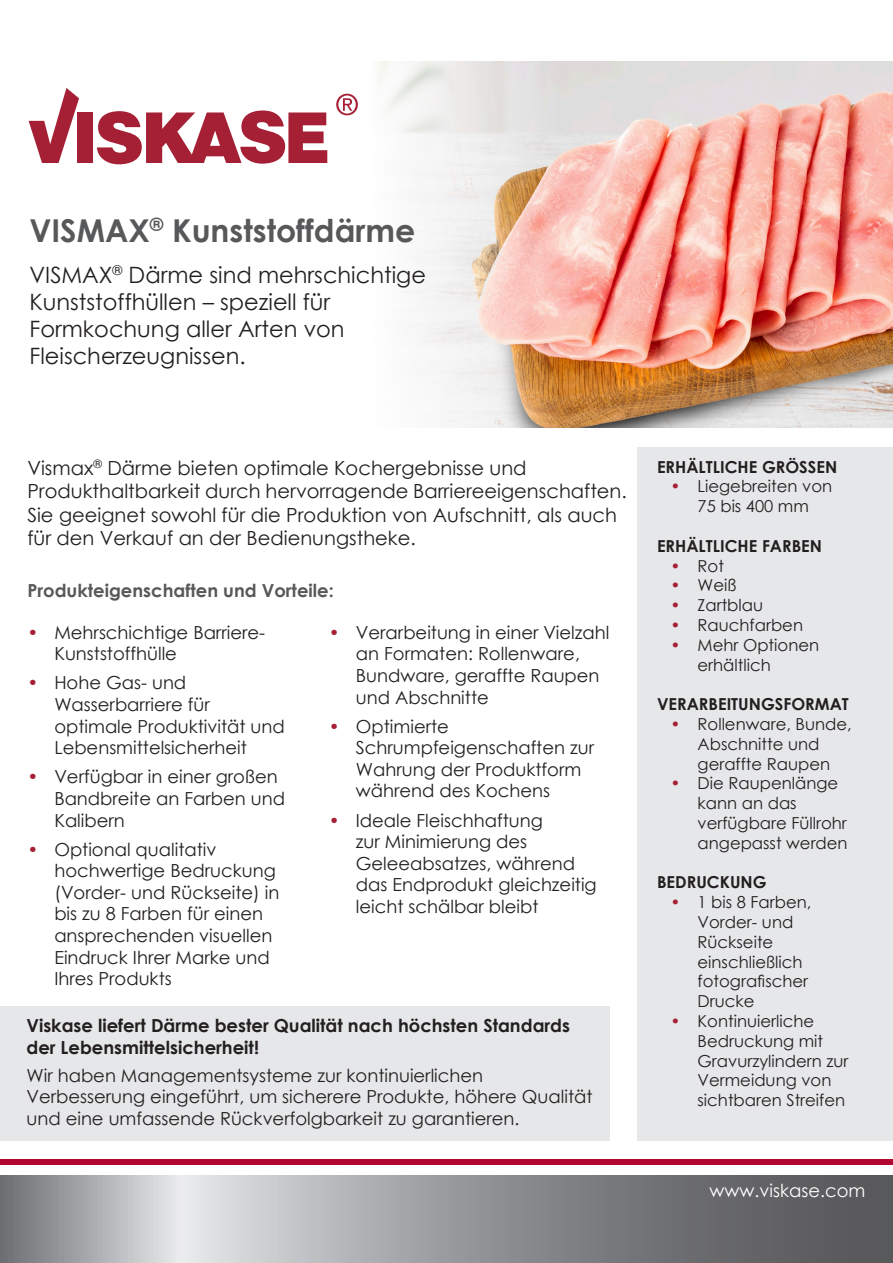
<style>
.page{position:relative;width:893px;height:1263px;background:#fff}
.page>*{position:absolute;margin:0;border:0;box-sizing:border-box;transform-origin:0 0}
.t1{font:700 31.5px "Century Gothic";color:#57585a}
.t2{font:22.5px/27px "Century Gothic";color:#231f20}
.t3{font:19.5px/23.4px "Century Gothic";color:#231f20}
.t4{font:18px/21.6px "Century Gothic";color:#231f20}
.t5{font:700 18px/21.6px "Century Gothic";color:#231f20}
.t6{font:700 18px "Century Gothic";color:#57585a}
.t7{font:18px "Century Gothic";color:#fff}
.t8{font:16.5px/19.8px "Century Gothic";color:#231f20}
.t9{font:700 16.5px "Century Gothic";color:#231f20}
.s1{color:#a62035}
</style>
<div class="page">
<img style="left:584px;top:61px;width:309px;height:366px">
<svg style="left:378px;top:61px;width:206px;height:367px"></svg>
<div style="left:637px;top:448px;width:256px;height:693px;background:#e6e7e9"></div>
<svg style="left:0;top:1175px;width:893px;height:88px;background:#949598"></svg>
<div style="left:0;top:1159px;width:893px;height:6px;background:#b00630"></div>
<div style="left:77px;top:112px;width:15px;height:51px;background:#a62035"></div>
<svg style="left:29px;top:88px;width:50px;height:75px"></svg>
<svg style="left:336px;top:94px;width:22px;height:21px"></svg>
<svg style="left:97px;top:110px;width:230px;height:54px"></svg>
<div style="left:0;top:1006px;width:609px;height:135px;background:#e6e7e9"></div>
<p class="t1" style="left:29px;top:207px;width:387px">VISMAX<sup>®</sup> Kunststoffdärme</p>
<p class="t2" style="left:29px;top:261px;width:398px">VISMAX<sup>®</sup> Därme sind mehrschichtige<br>Kunststoffhüllen – speziell für<br>Formkochung aller Arten von<br>Fleischerzeugnissen.</p>
<p class="t3" style="left:27px;top:456px;width:601px">Vismax<sup>®</sup> Därme bieten optimale Kochergebnisse und Produkthaltbarkeit durch hervorragende Barriereeigenschaften.<br>Sie geeignet sowohl für die Produktion von Aufschnitt, als auch für den Verkauf an der Bedienungstheke.</p>
<p class="t6" style="left:27px;top:577px;width:308px">Produkteigenschaften und Vorteile:</p>
<p class="t4" style="left:54px;top:621px;width:212px;text-indent:-27px"><span class="s1">•</span> Mehrschichtige Barriere-<br>Kunststoffhülle</p>
<p class="t4" style="left:54px;top:672px;width:232px;text-indent:-27px"><span class="s1">•</span> Hohe Gas- und<br>Wasserbarriere für optimale Produktivität und<br>Lebensmittelsicherheit</p>
<p class="t4" style="left:54px;top:766px;width:232px;text-indent:-27px"><span class="s1">•</span> Verfügbar in einer großen<br>Bandbreite an Farben und<br>Kalibern</p>
<p class="t4" style="left:54px;top:838px;width:226px;text-indent:-27px"><span class="s1">•</span> Optional qualitativ hochwertige Bedruckung (Vorder- und Rückseite) in bis zu 8 Farben für einen ansprechenden visuellen<br>Eindruck Ihrer Marke und<br>Ihres Produkts</p>
<p class="t4" style="left:356px;top:621px;width:255px;text-indent:-27px"><span class="s1">•</span> Verarbeitung in einer Vielzahl an Formaten: Rollenware,<br>Bundware, geraffte Raupen und Abschnitte</p>
<p class="t4" style="left:356px;top:715px;width:240px;text-indent:-27px"><span class="s1">•</span> Optimierte<br>Schrumpfeigenschaften zur<br>Wahrung der Produktform während des Kochens</p>
<p class="t4" style="left:356px;top:809px;width:242px;text-indent:-27px"><span class="s1">•</span> Ideale Fleischhaftung<br>zur Minimierung des<br>Geleeabsatzes, während das Endprodukt gleichzeitig leicht schälbar bleibt</p>
<p class="t5" style="left:26px;top:1014px;width:545px">Viskase liefert Därme bester Qualität nach höchsten Standards der Lebensmittelsicherheit!</p>
<p class="t4" style="left:26px;top:1064px;width:568px">Wir haben Managementsysteme zur kontinuierlichen<br>Verbesserung eingeführt, um sicherere Produkte, höhere Qualität und eine umfassende Rückverfolgbarkeit zu garantieren.</p>
<p class="t9" style="left:657px;top:454px;width:182px">ERHÄLTLICHE GRÖSSEN</p>
<p class="t8" style="left:670px;top:476px;width:163px;text-align:center"><span class="s1">•</span> Liegebreiten von<br>75 bis 400 mm</p>
<p class="t9" style="left:657px;top:533px;width:166px">ERHÄLTLICHE FARBEN</p>
<p class="t8" style="left:670px;top:555px;width:55px"><span class="s1">•</span> Rot</p>
<p class="t8" style="left:670px;top:575px;width:68px"><span class="s1">•</span> Weiß</p>
<p class="t8" style="left:670px;top:595px;width:94px"><span class="s1">•</span> Zartblau</p>
<p class="t8" style="left:670px;top:615px;width:134px"><span class="s1">•</span> Rauchfarben</p>
<p class="t8" style="left:698px;top:635px;width:123px;text-indent:-27px"><span class="s1">•</span> Mehr Optionen erhältlich</p>
<p class="t9" style="left:657px;top:692px;width:193px">VERARBEITUNGSFORMAT</p>
<p class="t8" style="left:670px;top:714px;width:183px;text-align:center"><span class="s1">•</span> Rollenware, Bunde,<br>Abschnitte und geraffte Raupen</p>
<p class="t8" style="left:698px;top:773px;width:152px;text-indent:-27px"><span class="s1">•</span> Die Raupenlänge kann an das verfügbare Füllrohr angepasst werden</p>
<p class="t9" style="left:657px;top:870px;width:111px">BEDRUCKUNG</p>
<p class="t8" style="left:698px;top:892px;width:115px;text-indent:-27px"><span class="s1">•</span> 1 bis 8 Farben,<br>Vorder- und<br>Rückseite einschließlich fotografischer<br>Drucke</p>
<p class="t8" style="left:698px;top:1011px;width:152px;text-indent:-27px"><span class="s1">•</span> Kontinuierliche<br>Bedruckung mit<br>Gravurzylindern zur<br>Vermeidung von sichtbaren Streifen</p>
<p class="t7" style="left:710px;top:1178px;width:157px">www.viskase.com</p>
</div>
